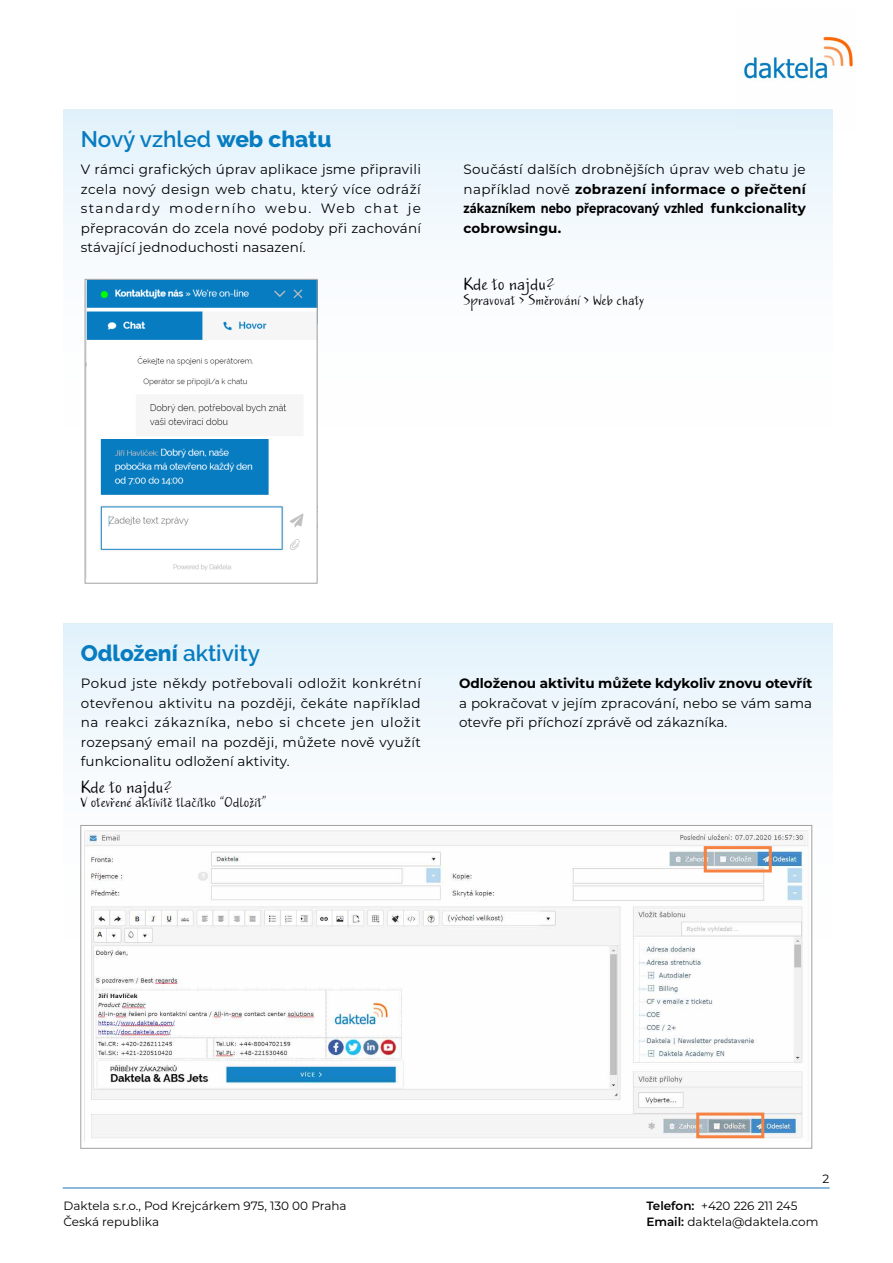
<style>
.page{position:relative;width:893px;height:1263px;background:#fff}
.page>*{position:absolute;margin:0;border:0;box-sizing:border-box;transform-origin:0 0}
.t1{font:600 22.5px "Raleway";color:#077cc1}
.t2{font:800 22.5px "Raleway";color:#077cc1}
.t3{font:300 15px "Jakob";letter-spacing:.06em;color:#000}
.t4{font:13.5px/19.5px "Montserrat";letter-spacing:.01em;color:#000;text-align:justify}
.t5{font:700 13.5px/19.5px "Montserrat";letter-spacing:.005em;color:#000;text-align:justify}
.t6{font:12px/16.2px "Montserrat";color:#000}
.t7{font:300 12px "Jakob";letter-spacing:.06em;color:#000}
.s1{font-weight:800}
.s2{font-weight:400}
.s3{font-weight:600}
</style>
<div class="page">
<img style="left:743px;top:36px;width:111px;height:45px">
<hr style="left:63px;top:1187px;width:767px;height:1px;background:#1c75ba">
<img style="left:63px;top:109px;width:770px;height:452px">
<img style="left:87px;top:281px;width:228px;height:290px">
<div style="left:85px;top:279px;width:232px;height:305px;border:1px solid #a1a1a1"></div>
<img style="left:84px;top:829px;width:725px;height:312px">
<div style="left:704px;top:846px;width:68px;height:26px;border:3px solid #f58242"></div>
<div style="left:696px;top:1112px;width:68px;height:26px;border:3px solid #f58242"></div>
<h1 class="t1" style="left:81px;top:126px;width:252px">Nový vzhled <span class="s1">web chatu</span></h1>
<p class="t4" style="left:81px;top:159px;width:342px">V rámci grafických úprav aplikace jsme připravili zcela nový design web chatu, který více odráží standardy moderního webu. Web chat je přepracován do zcela nové podoby při zachování stávající jednoduchosti nasazení.</p>
<p class="t5" style="left:463px;top:159px;width:344px"><span class="s2">Součástí dalších drobnějších úprav web chatu je například nově</span> zobrazení informace o přečtení zákazníkem nebo přepracovaný vzhled funkcionality cobrowsingu.</p>
<p class="t3" style="left:463px;top:273px;width:93px">Kde to najdu?</p>
<p class="t7" style="left:463px;top:291px;width:182px">Spravovat &gt; Směrování &gt; Web chaty</p>
<h1 class="t2" style="left:81px;top:640px;width:181px">Odložení <span class="s3">aktivity</span></h1>
<p class="t4" style="left:81px;top:673px;width:342px">Pokud jste někdy potřebovali odložit konkrétní otevřenou aktivitu na později, čekáte například na reakci zákazníka, nebo si chcete jen uložit rozepsaný email na později, můžete nově využít funkcionalitu odložení aktivity.</p>
<p class="t3" style="left:81px;top:775px;width:93px">Kde to najdu?</p>
<p class="t7" style="left:81px;top:793px;width:187px">V otevřené aktivitě tlačítko “Odložit”</p>
<p class="t5" style="left:459px;top:673px;width:355px">Odloženou aktivitu můžete kdykoliv znovu otevřít</p>
<p class="t4" style="left:459px;top:693px;width:355px">a pokračovat v jejím zpracování, nebo se vám sama otevře při příchozí zprávě od zákazníka.</p>
<p class="t6" style="left:822px;top:1170px;width:8px">2</p>
<p class="t6" style="left:63px;top:1197px;width:285px">Daktela s.r.o., Pod Krejcárkem 975, 130 00 Praha<br>Česká republika</p>
<p class="t6" style="left:646px;top:1197px;width:174px"><span class="s3">Telefon:</span> +420 226 211 245<br><span class="s3">Email:</span> daktela@daktela.com</p>
</div>
